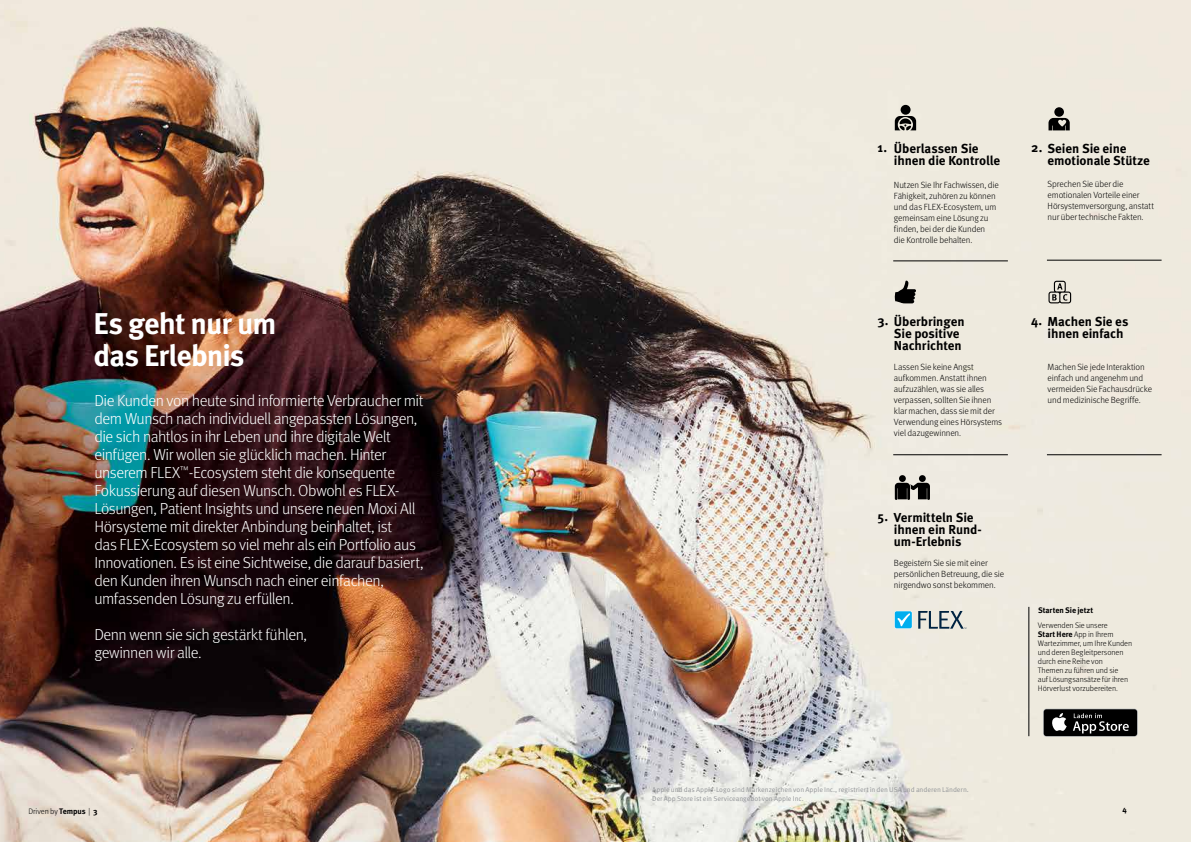
<style>
.page{position:relative;width:1191px;height:842px;background:#fff}
.page>*{position:absolute;margin:0;border:0;box-sizing:border-box;transform-origin:0 0}
.t1{font:700 30px/32px "Meta Pro";letter-spacing:-.03em;color:#fff}
.t2{font:300 16px/18px "Meta Pro";letter-spacing:-.03em;color:#fff}
.t3{font:700 13px/12px "Meta Pro";letter-spacing:-.01em;color:#000}
.t4{font:300 9px/11px "Meta Pro";letter-spacing:-.015em;color:#000}
.t5{font:300 8px/9px "Meta Pro";letter-spacing:-.01em;color:#000}
.t6{font:700 8px "Meta Pro";letter-spacing:-.005em;color:#000}
.t7{font:7px/9px "Meta Pro Norm";letter-spacing:-.005em;color:#939598}
.s1{font-weight:700}
</style>
<div class="page">
<img style="left:0;top:0;width:1191px;height:842px">
<div style="left:1043px;top:709px;width:94px;height:28px;background:#b1b4b6;border-radius:3px"></div>
<div style="left:1043px;top:709px;width:94px;height:27px;background:#000;border-radius:3px"></div>
<svg style="left:1052px;top:713px;width:14px;height:18px"></svg>
<svg style="left:1073px;top:713px;width:55px;height:20px"></svg>
<div style="left:919px;top:475px;width:6px;height:7px;background:#000;border-radius:50%"></div>
<div style="left:899px;top:475px;width:7px;height:7px;background:#000;border-radius:50%"></div>
<svg style="left:894px;top:483px;width:36px;height:17px"></svg>
<hr style="left:1028px;top:607px;width:1px;height:129px;background:#000">
<svg style="left:894px;top:611px;width:18px;height:18px"></svg>
<div style="left:894px;top:611px;width:18px;height:17px;background:#00aeef;border-radius:2px"></div>
<svg style="left:897px;top:613px;width:13px;height:13px"></svg>
<svg style="left:918px;top:611px;width:48px;height:18px"></svg>
<hr style="left:893px;top:261px;width:115px;height:1px;background:#000">
<div style="left:900px;top:105px;width:10px;height:10px;background:#000;border-radius:50%"></div>
<svg style="left:894px;top:116px;width:22px;height:14px"></svg>
<hr style="left:893px;top:454px;width:115px;height:1px;background:#000">
<svg style="left:894px;top:281px;width:22px;height:22px"></svg>
<hr style="left:1047px;top:260px;width:114px;height:1px;background:#000">
<div style="left:1054px;top:107px;width:10px;height:10px;background:#000;border-radius:50%"></div>
<svg style="left:1048px;top:118px;width:21px;height:12px"></svg>
<hr style="left:1047px;top:454px;width:114px;height:1px;background:#000">
<svg style="left:1048px;top:281px;width:23px;height:22px"></svg>
<h1 class="t1" style="left:94px;top:306px;width:184px">Es geht nur um das Erlebnis</h1>
<p class="t2" style="left:94px;top:390px;width:331px">Die Kunden von heute sind informierte Verbraucher mit dem Wunsch nach individuell angepassten Lösungen, die sich nahtlos in ihr Leben und ihre digitale Welt einfügen. Wir wollen sie glücklich machen. Hinter unserem FLEX<sup>™</sup>-Ecosystem steht die konsequente Fokussierung auf diesen Wunsch. Obwohl es FLEX-Lösungen, Patient Insights und unsere neuen Moxi All Hörsysteme mit direkter Anbindung beinhaltet, ist<br>das FLEX-Ecosystem so viel mehr als ein Portfolio aus Innovationen. Es ist eine Sichtweise, die darauf basiert, den Kunden ihren Wunsch nach einer einfachen, umfassenden Lösung zu erfüllen.</p>
<h2 class="t2" style="left:94px;top:624px;width:214px">Denn wenn sie sich gestärkt fühlen, gewinnen wir alle.</h2>
<p class="t5" style="left:28px;top:806px;width:71px">Driven by <span class="s1">Tempus</span> | <span class="s1">3</span></p>
<h3 class="t3" style="left:893px;top:141px;width:108px;text-indent:-16px">1. Überlassen Sie ihnen die Kontrolle</h3>
<p class="t4" style="left:894px;top:179px;width:106px">Nutzen Sie Ihr Fachwissen, die<br>Fähigkeit, zuhören zu können und das FLEX-Ecosystem, um gemeinsam eine Lösung zu finden, bei der die Kunden<br>die Kontrolle behalten.</p>
<h3 class="t3" style="left:893px;top:314px;width:72px;text-indent:-16px">3. Überbringen<br>Sie positive<br>Nachrichten</h3>
<p class="t4" style="left:894px;top:361px;width:110px">Lassen Sie keine Angst aufkommen. Anstatt ihnen aufzuzählen, was sie alles verpassen, sollten Sie ihnen klar machen, dass sie mit der<br>Verwendung eines Hörsystems viel dazugewinnen.</p>
<h3 class="t3" style="left:1047px;top:141px;width:104px;text-indent:-16px">2. Seien Sie eine emotionale Stütze</h3>
<p class="t4" style="left:1047px;top:178px;width:108px">Sprechen Sie über die emotionalen Vorteile einer<br>Hörsystemversorgung, anstatt nur über technische Fakten.</p>
<h3 class="t3" style="left:1047px;top:314px;width:82px;text-indent:-16px">4. Machen Sie es ihnen einfach</h3>
<p class="t4" style="left:1047px;top:361px;width:106px">Machen Sie jede Interaktion einfach und angenehm und vermeiden Sie Fachausdrücke und medizinische Begriffe.</p>
<h3 class="t3" style="left:893px;top:510px;width:89px;text-indent:-16px">5. Vermitteln Sie ihnen ein Rund&shy;um-Erlebnis</h3>
<p class="t4" style="left:894px;top:557px;width:112px">Begeistern Sie sie mit einer persönlichen Betreuung, die sie nirgendwo sonst bekommen.</p>
<p class="t6" style="left:1038px;top:604px;width:57px">Starten Sie jetzt</p>
<p class="t5" style="left:1038px;top:620px;width:96px">Verwenden Sie unsere<br><span class="s1">Start Here</span> App in Ihrem<br>Wartezimmer, um Ihre Kunden und deren Begleitpersonen durch eine Reihe von<br>Themen zu führen und sie<br>auf Lösungsansätze für ihren<br>Hörverlust vorzubereiten.</p>
<p class="t7" style="left:652px;top:785px;width:318px">Apple und das Apple-Logo sind Markenzeichen von Apple Inc., registriert in den USA und anderen Ländern.<br>Der App Store ist ein Serviceangebot von Apple Inc.</p>
<p class="t6" style="left:1122px;top:803px;width:6px">4</p>
</div>
